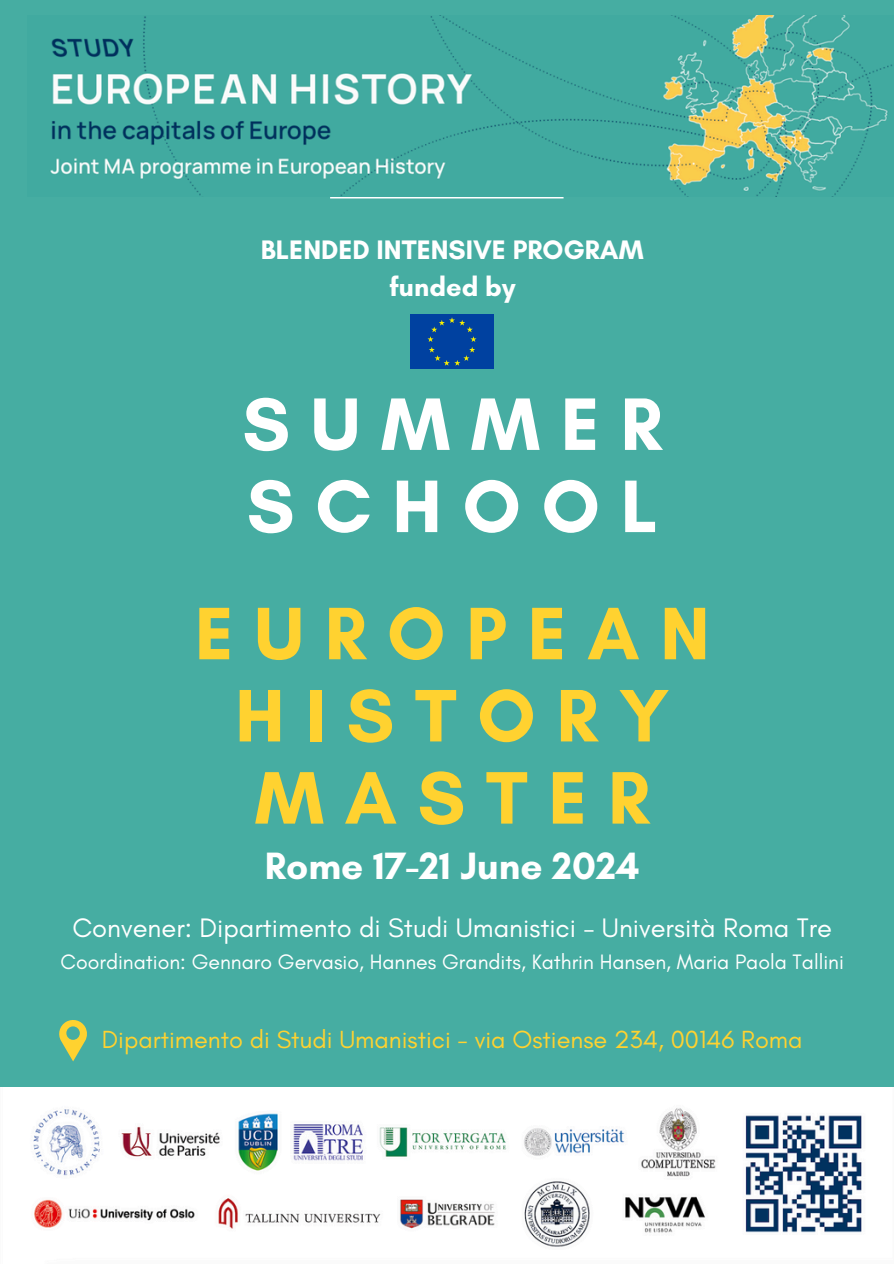
<style>
.page{position:relative;width:894px;height:1264px;background:#fff}
.page>*{position:absolute;margin:0;border:0;box-sizing:border-box;transform-origin:0 0}
.t1{font:700 75.6px/82.2px "Glacial Indifference";letter-spacing:.275em;color:#ffd230;text-align:center}
.t2{font:700 75.6px/82.2px "Glacial Indifference";letter-spacing:.275em;color:#fff}
.t3{font:700 38.7px "Glacial Indifference";color:#fff}
.t4{font:27.3px "Glacial Indifference";color:#fff}
.t5{font:700 27.3px/37.2px "Glacial Indifference";color:#fff;text-align:center}
.t6{font:25.2px "Glacial Indifference";color:#ffd230}
.t7{font:21.3px "Glacial Indifference";color:#fff}
</style>
<div class="page">
<div style="left:0;top:0;width:893px;height:1263px;background:#46ada2"></div>
<hr style="left:330px;top:196px;width:233px;height:2px;background:#fff">
<img style="left:50px;top:15px;width:843px;height:181px">
<div style="left:410px;top:314px;width:84px;height:54px;background:#0041a0"></div>
<img style="left:0;top:1087px;width:893px;height:176px">
<svg style="left:59px;top:1020px;width:28px;height:41px"></svg>
<p class="t5" style="left:261px;top:231px;width:384px">BLENDED INTENSIVE PROGRAM funded by</p>
<p class="t2" style="left:242px;top:382px;width:421px">SUMMER<br>SCHOOL</p>
<h3 class="t1" style="left:195px;top:591px;width:516px">EUROPEAN<br>HISTORY<br>MASTER</h3>
<h1 class="t3" style="left:265px;top:841px;width:376px">Rome 17-21 June 2024</h1>
<h2 class="t4" style="left:72px;top:911px;width:761px">Convener: Dipartimento di Studi Umanistici - Università Roma Tre</h2>
<p class="t7" style="left:60px;top:948px;width:784px">Coordination: Gennaro Gervasio, Hannes Grandits, Kathrin Hansen, Maria Paola Tallini</p>
<p class="t6" style="left:102px;top:1024px;width:702px">Dipartimento di Studi Umanistici - via Ostiense 234, 00146 Roma</p>
</div>
